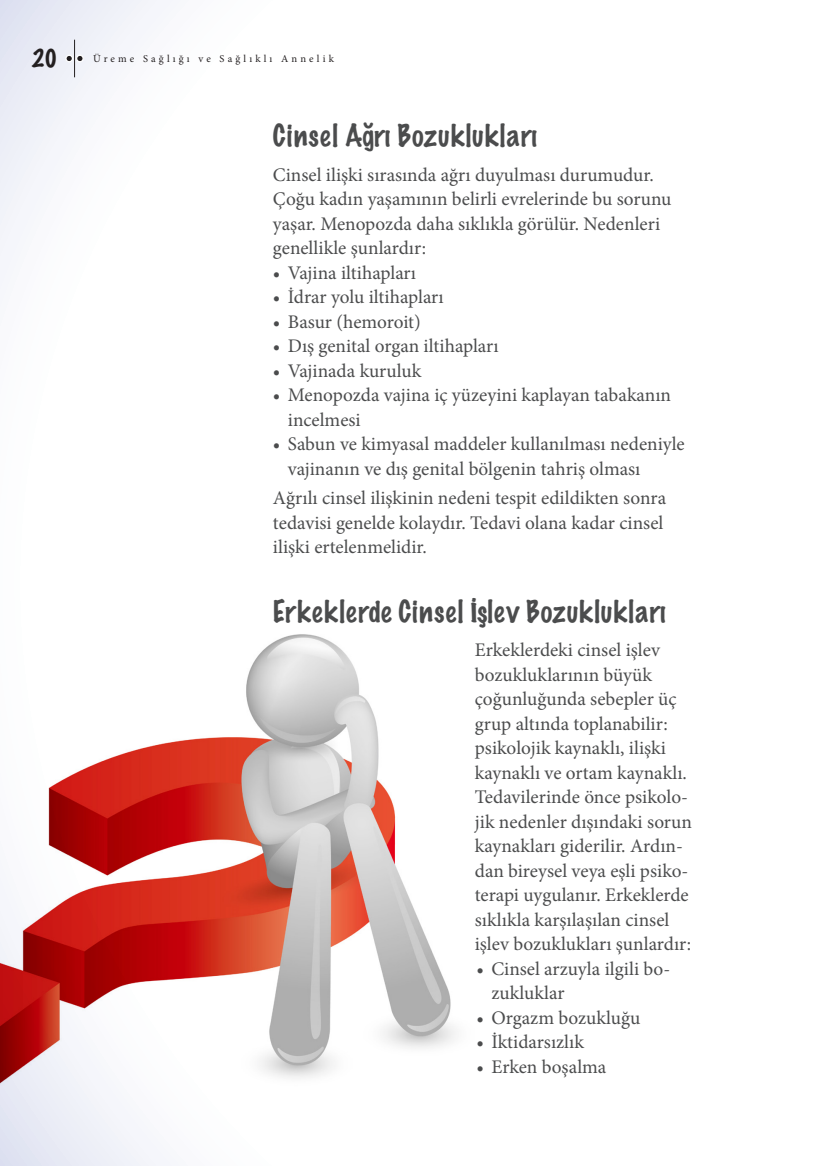
<style>
.page{position:relative;width:819px;height:1166px;background:#fff}
.page>*{position:absolute;margin:0;border:0;box-sizing:border-box;transform-origin:0 0}
.t1{font:100 28px "Marker Felt";letter-spacing:.04em;color:#4b4c4d}
.t2{font:100 22.75px "Marker Felt";color:#231f20}
.t3{font:19.25px/24.5px "Minion Pro";color:#4b4c4d}
.t4{font:10.5px "Minion Pro";letter-spacing:.3em;color:#231f20}
</style>
<div class="page">
<hr style="left:74px;top:40px;width:1px;height:37px;background:#231f20">
<div style="left:66px;top:55px;width:6px;height:7px;background:#231f20;border-radius:50%"></div>
<div style="left:65px;top:55px;width:8px;height:7px;border:1px solid #fff;border-radius:50%"></div>
<div style="left:77px;top:55px;width:6px;height:7px;background:#231f20;border-radius:50%"></div>
<div style="left:76px;top:55px;width:8px;height:7px;border:1px solid #fff;border-radius:50%"></div>
<img style="left:0;top:634px;width:456px;height:471px">
<p class="t2" style="left:32px;top:40px;width:27px">20</p>
<p class="t4" style="left:93px;top:51px;width:242px">Üreme Sağlığı ve Sağlıklı Annelik</p>
<h1 class="t1" style="left:273px;top:114px;width:265px">Cinsel Ağrı Bozuklukları</h1>
<p class="t3" style="left:273px;top:163px;width:400px">Cinsel ilişki sırasında ağrı duyulması durumudur.<br>Çoğu kadın yaşamının belirli evrelerinde bu sorunu yaşar. Menopozda daha sıklıkla görülür. Nedenleri genellikle şunlardır:</p>
<p class="t3" style="left:273px;top:261px;width:144px">• Vajina iltihapları</p>
<p class="t3" style="left:273px;top:285px;width:172px">• İdrar yolu iltihapları</p>
<p class="t3" style="left:273px;top:310px;width:149px">• Basur (hemoroit)</p>
<p class="t3" style="left:273px;top:334px;width:227px">• Dış genital organ iltihapları</p>
<p class="t3" style="left:273px;top:359px;width:150px">• Vajinada kuruluk</p>
<p class="t3" style="left:288px;top:383px;width:384px;text-indent:-15px">• Menopozda vajina iç yüzeyini kaplayan tabakanın incelmesi</p>
<p class="t3" style="left:288px;top:432px;width:398px;text-indent:-15px">• Sabun ve kimyasal maddeler kullanılması nedeniyle vajinanın ve dış genital bölgenin tahriş olması</p>
<p class="t3" style="left:273px;top:486px;width:394px">Ağrılı cinsel ilişkinin nedeni tespit edildikten sonra tedavisi genelde kolaydır. Tedavi olana kadar cinsel ilişki ertelenmelidir.</p>
<h1 class="t1" style="left:273px;top:589px;width:394px">Erkeklerde Cinsel İşlev Bozuklukları</h1>
<p class="t3" style="left:475px;top:638px;width:219px">Erkeklerdeki cinsel işlev bozukluklarının büyük çoğunluğunda sebepler üç grup altında toplanabilir: psikolojik kaynaklı, ilişki kaynaklı ve ortam kaynaklı.<br>Tedavilerinde önce psikolo&shy;jik nedenler dışındaki sorun kaynakları giderilir. Ardın&shy;dan bireysel veya eşli psiko&shy;terapi uygulanır. Erkeklerde sıklıkla karşılaşılan cinsel işlev bozuklukları şunlardır:</p>
<p class="t3" style="left:491px;top:956px;width:180px;text-indent:-15px">• Cinsel arzuyla ilgili bo&shy;zukluklar</p>
<p class="t3" style="left:476px;top:1005px;width:165px">• Orgazm bozukluğu</p>
<p class="t3" style="left:476px;top:1030px;width:109px">• İktidarsızlık</p>
<p class="t3" style="left:476px;top:1054px;width:131px">• Erken boşalma</p>
</div>
